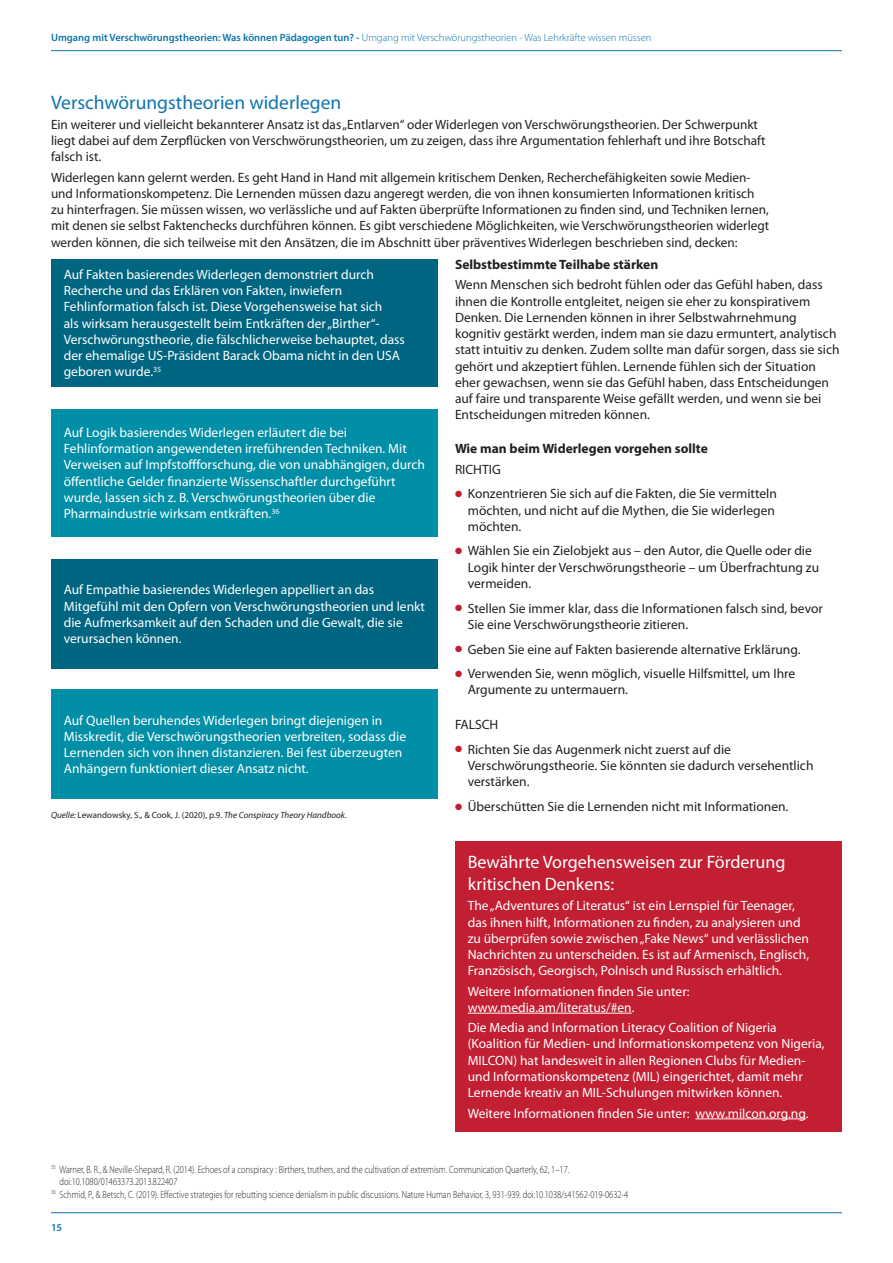
<style>
.page{position:relative;width:893px;height:1263px;background:#fff}
.page>*{position:absolute;margin:0;border:0;box-sizing:border-box;transform-origin:0 0}
.t1{font:19.5px "Myriad Pro";color:#0e75ae}
.t2{font:18px/21.6px "Myriad Pro";color:#fff}
.t3{font:13.5px/16.2px "Myriad Pro";color:#231f20}
.t4{font:13.5px/16.2px "Myriad Pro";color:#fff}
.t5{font:700 13.5px "Myriad Pro";color:#231f20}
.t6{font:300 10.5px "Myriad Pro";color:#231f20;scale:.8 1}
.t7{font:300 10.5px "Myriad Pro";color:#0e75ae}
.t8{font:600 10.5px "Myriad Pro";color:#0e75ae}
.t9{font:italic 9px "Myriad Pro";color:#231f20}
.s1{font-weight:600}
.s2{font-style:normal}
.s3{color:#c21f32}
</style>
<div class="page">
<hr style="left:51px;top:50px;width:791px;height:1px;background:#0e75ae">
<div style="left:51px;top:259px;width:387px;height:127px;background:#006581"></div>
<div style="left:51px;top:689px;width:387px;height:110px;background:#008fa6"></div>
<div style="left:51px;top:559px;width:387px;height:109px;background:#006581"></div>
<div style="left:51px;top:409px;width:387px;height:127px;background:#008fa6"></div>
<hr style="left:51px;top:1212px;width:791px;height:1px;background:#0e75ae">
<div style="left:455px;top:841px;width:387px;height:290px;background:#c21f32"></div>
<hr style="left:468px;top:1013px;width:164px;height:1px;background:#fff">
<hr style="left:695px;top:1118px;width:111px;height:1px;background:#fff">
<p class="t7" style="left:51px;top:32px;width:602px"><span class="s1">Umgang mit Verschwörungstheorien: Was können Pädagogen tun? -</span> Umgang mit Verschwörungstheorien - Was Lehrkräfte wissen müssen</p>
<p class="t1" style="left:51px;top:90px;width:292px">Verschwörungstheorien widerlegen</p>
<p class="t3" style="left:51px;top:116px;width:716px">Ein weiterer und vielleicht bekannterer Ansatz ist das „Entlarven“ oder Widerlegen von Verschwörungstheorien. Der Schwerpunkt liegt dabei auf dem Zerpflücken von Verschwörungstheorien, um zu zeigen, dass ihre Argumentation fehlerhaft und ihre Botschaft falsch ist.</p>
<p class="t3" style="left:51px;top:169px;width:720px">Widerlegen kann gelernt werden. Es geht Hand in Hand mit allgemein kritischem Denken, Recherchefähigkeiten sowie Medien&shy;und Informationskompetenz. Die Lernenden müssen dazu angeregt werden, die von ihnen konsumierten Informationen kritisch zu hinterfragen. Sie müssen wissen, wo verlässliche und auf Fakten überprüfte Informationen zu finden sind, und Techniken lernen, mit denen sie selbst Faktenchecks durchführen können. Es gibt verschiedene Möglichkeiten, wie Verschwörungstheorien widerlegt werden können, die sich teilweise mit den Ansätzen, die im Abschnitt über präventives Widerlegen beschrieben sind, decken:</p>
<p class="t4" style="left:64px;top:266px;width:343px">Auf Fakten basierendes Widerlegen demonstriert durch Recherche und das Erklären von Fakten, inwiefern Fehlinformation falsch ist. Diese Vorgehensweise hat sich<br>als wirksam herausgestellt beim Entkräften der „Birther“- Verschwörungstheorie, die fälschlicherweise behauptet, dass der ehemalige US-Präsident Barack Obama nicht in den USA geboren wurde.<sup>35</sup></p>
<p class="t4" style="left:64px;top:424px;width:363px">Auf Logik basierendes Widerlegen erläutert die bei Fehlinformation angewendeten irreführenden Techniken. Mit Verweisen auf Impfstoffforschung, die von unabhängigen, durch öffentliche Gelder finanzierte Wissenschaftler durchgeführt wurde, lassen sich z. B. Verschwörungstheorien über die Pharmaindustrie wirksam entkräften.<sup>36</sup></p>
<p class="t4" style="left:64px;top:582px;width:363px">Auf Empathie basierendes Widerlegen appelliert an das Mitgefühl mit den Opfern von Verschwörungstheorien und lenkt die Aufmerksamkeit auf den Schaden und die Gewalt, die sie verursachen können.</p>
<p class="t4" style="left:64px;top:712px;width:344px">Auf Quellen beruhendes Widerlegen bringt diejenigen in Misskredit, die Verschwörungstheorien verbreiten, sodass die Lernenden sich von ihnen distanzieren. Bei fest überzeugten Anhängern funktioniert dieser Ansatz nicht.</p>
<p class="t9" style="left:51px;top:809px;width:297px">Quelle: <span class="s2">Lewandowsky, S., &amp; Cook, J. (2020), p.9.</span> The Conspiracy Theory Handbook.</p>
<p class="t5" style="left:455px;top:256px;width:205px">Selbstbestimmte Teilhabe stärken</p>
<p class="t3" style="left:455px;top:277px;width:386px">Wenn Menschen sich bedroht fühlen oder das Gefühl haben, dass ihnen die Kontrolle entgleitet, neigen sie eher zu konspirativem Denken. Die Lernenden können in ihrer Selbstwahrnehmung kognitiv gestärkt werden, indem man sie dazu ermuntert, analytisch statt intuitiv zu denken. Zudem sollte man dafür sorgen, dass sie sich gehört und akzeptiert fühlen. Lernende fühlen sich der Situation eher gewachsen, wenn sie das Gefühl haben, dass Entscheidungen auf faire und transparente Weise gefällt werden, und wenn sie bei Entscheidungen mitreden können.</p>
<p class="t5" style="left:455px;top:440px;width:254px">Wie man beim Widerlegen vorgehen sollte</p>
<p class="t3" style="left:455px;top:461px;width:47px">RICHTIG</p>
<p class="t3" style="left:468px;top:485px;width:311px;text-indent:-13px"><span class="s3">●</span> Konzentrieren Sie sich auf die Fakten, die Sie vermitteln möchten, und nicht auf die Mythen, die Sie widerlegen möchten.</p>
<p class="t3" style="left:468px;top:543px;width:353px;text-indent:-13px"><span class="s3">●</span> Wählen Sie ein Zielobjekt aus – den Autor, die Quelle oder die<br>Logik hinter der Verschwörungstheorie – um Überfrachtung zu vermeiden.</p>
<p class="t3" style="left:468px;top:600px;width:357px;text-indent:-13px"><span class="s3">●</span> Stellen Sie immer klar, dass die Informationen falsch sind, bevor<br>Sie eine Verschwörungstheorie zitieren.</p>
<p class="t3" style="left:455px;top:641px;width:347px"><span class="s3">●</span> Geben Sie eine auf Fakten basierende alternative Erklärung.</p>
<p class="t3" style="left:468px;top:665px;width:329px;text-indent:-13px"><span class="s3">●</span> Verwenden Sie, wenn möglich, visuelle Hilfsmittel, um Ihre<br>Argumente zu untermauern.</p>
<p class="t3" style="left:455px;top:716px;width:45px">FALSCH</p>
<p class="t3" style="left:468px;top:741px;width:347px;text-indent:-13px"><span class="s3">●</span> Richten Sie das Augenmerk nicht zuerst auf die<br>Verschwörungstheorie. Sie könnten sie dadurch versehentlich verstärken.</p>
<p class="t3" style="left:455px;top:798px;width:335px"><span class="s3">●</span> Überschütten Sie die Lernenden nicht mit Informationen.</p>
<p class="t2" style="left:468px;top:851px;width:319px">Bewährte Vorgehensweisen zur Förderung kritischen Denkens:</p>
<p class="t4" style="left:468px;top:897px;width:343px">The „Adventures of Literatus“ ist ein Lernspiel für Teenager, das ihnen hilft, Informationen zu finden, zu analysieren und zu überprüfen sowie zwischen „Fake News“ und verlässlichen Nachrichten zu unterscheiden. Es ist auf Armenisch, Englisch, Französisch, Georgisch, Polnisch und Russisch erhältlich.</p>
<p class="t4" style="left:468px;top:983px;width:223px">Weitere Informationen finden Sie unter: www.media.am/literatus/#en.</p>
<p class="t4" style="left:468px;top:1019px;width:358px">Die Media and Information Literacy Coalition of Nigeria (Koalition für Medien- und Informationskompetenz von Nigeria, MILCON) hat landesweit in allen Regionen Clubs für Medien&shy;und Informationskompetenz (MIL) eingerichtet, damit mehr Lernende kreativ an MIL-Schulungen mitwirken können.</p>
<p class="t4" style="left:468px;top:1105px;width:342px">Weitere Informationen finden Sie unter: www.milcon.org.ng.</p>
<p class="t6" style="left:51px;top:1163px;width:649px"><sup>35</sup> Warner, B. R., &amp; Neville-Shepard, R. (2014). Echoes of a conspiracy : Birthers, truthers, and the cultivation of extremism. Communication Quarterly, 62, 1–17.</p>
<p class="t6" style="left:60px;top:1176px;width:149px">doi:10.1080/01463373.2013.822407</p>
<p class="t6" style="left:51px;top:1189px;width:723px"><sup>36</sup> Schmid, P., &amp; Betsch, C. (2019). Effective strategies for rebutting science denialism in public discussions. Nature Human Behavior, 3, 931-939. doi:10.1038/s41562-019-0632-4</p>
<p class="t8" style="left:51px;top:1220px;width:13px">15</p>
</div>
